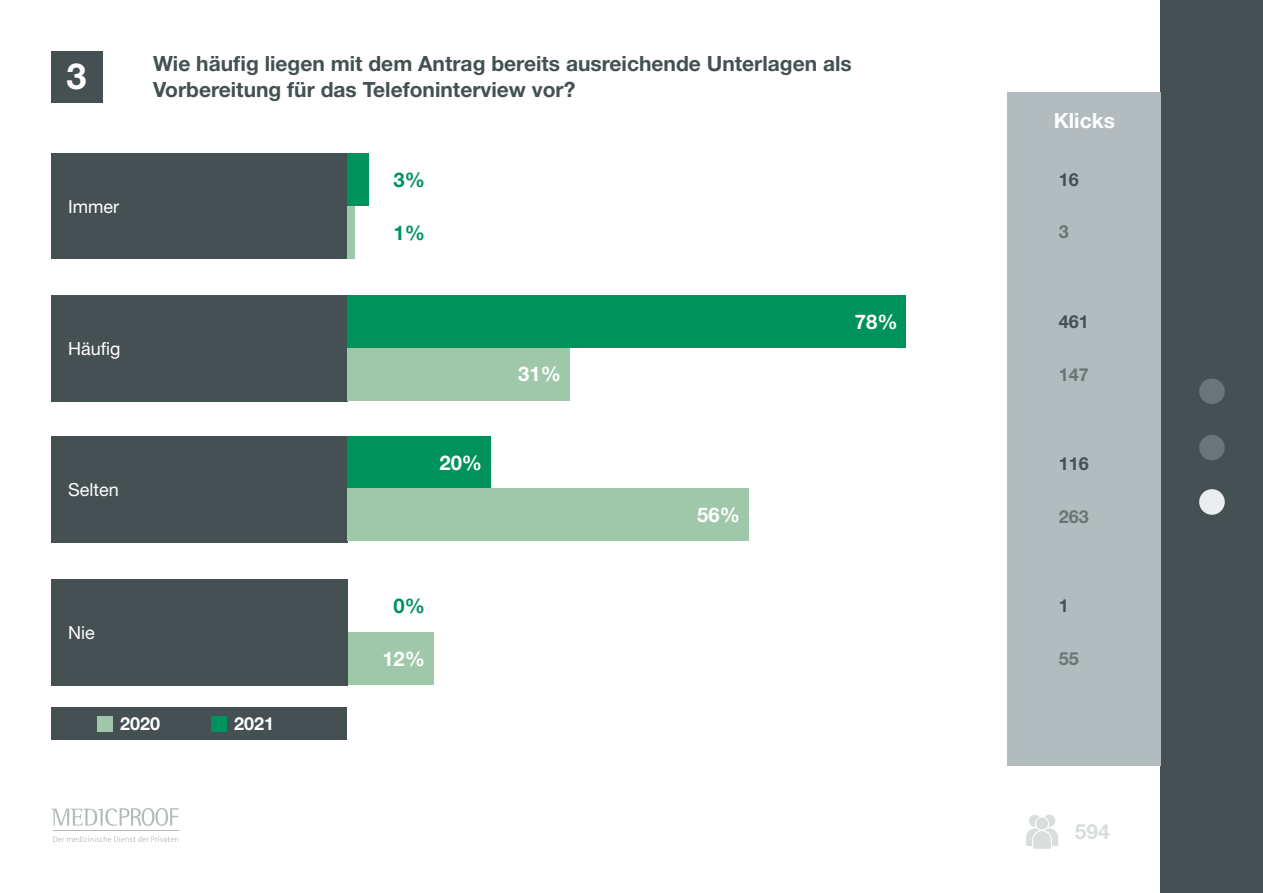
<style>
.page{position:relative;width:1263px;height:893px;background:#fff}
.page>*{position:absolute;margin:0;border:0;box-sizing:border-box;transform-origin:0 0}
.t1{font:700 36px "Helvetica Neue LT Std";color:#fff}
.t2{font:700 21px/25.5px "Helvetica Neue LT Std";color:#445052}
.t3{font:700 21px "Helvetica Neue LT Std";color:#fff}
.t4{font:700 21px "Helvetica Neue LT Std";color:#d8ddde}
.t5{font:700 20.25px "Helvetica Neue LT Std";color:#fff}
.t6{font:700 20.25px "Helvetica Neue LT Std";color:#00925d}
.t7{font:18px "Helvetica Neue LT Std";color:#fff}
.t8{font:700 18px "Helvetica Neue LT Std";color:#445052}
.t9{font:700 18px "Helvetica Neue LT Std";color:#697677}
.t10{font:700 18px "Helvetica Neue LT Std";color:#fff}
</style>
<div class="page">
<div style="left:1161px;top:0;width:102px;height:893px;background:#445052"></div>
<svg style="left:1026px;top:815px;width:32px;height:34px"></svg>
<svg style="left:51px;top:808px;width:127px;height:18px"></svg>
<svg style="left:53px;top:836px;width:125px;height:6px"></svg>
<hr style="left:53px;top:831px;width:126px;height:1px;background:#b3bbbd">
<div style="left:1008px;top:92px;width:153px;height:673px;background:#b2bbbd"></div>
<div style="left:1199px;top:435px;width:26px;height:25px;background:#697677;border-radius:50%"></div>
<div style="left:1199px;top:379px;width:26px;height:25px;background:#697677;border-radius:50%"></div>
<div style="left:51px;top:51px;width:51px;height:51px;background:#445052"></div>
<div style="left:1199px;top:489px;width:26px;height:26px;background:#ebeeee;border-radius:50%"></div>
<div style="left:51px;top:154px;width:297px;height:105px;background:#445052"></div>
<div style="left:51px;top:295px;width:297px;height:107px;background:#445052"></div>
<div style="left:51px;top:436px;width:297px;height:106px;background:#445052"></div>
<div style="left:51px;top:579px;width:297px;height:107px;background:#445052"></div>
<div style="left:348px;top:154px;width:21px;height:52px;background:#00925d"></div>
<div style="left:347px;top:295px;width:559px;height:53px;background:#00925d"></div>
<div style="left:347px;top:436px;width:144px;height:53px;background:#00925d"></div>
<div style="left:348px;top:206px;width:7px;height:53px;background:#9fc8aa"></div>
<div style="left:347px;top:348px;width:222px;height:52px;background:#9fc8aa"></div>
<div style="left:347px;top:489px;width:401px;height:52px;background:#9fc8aa"></div>
<div style="left:348px;top:632px;width:86px;height:53px;background:#9fc8aa"></div>
<div style="left:51px;top:708px;width:295px;height:32px;background:#445052"></div>
<div style="left:97px;top:716px;width:15px;height:15px;background:#9fc8aa"></div>
<div style="left:211px;top:716px;width:15px;height:15px;background:#00925d"></div>
<h1 class="t1" style="left:67px;top:54px;width:22px">3</h1>
<p class="t7" style="left:68px;top:195px;width:53px">Immer</p>
<p class="t7" style="left:68px;top:337px;width:54px">Häufig</p>
<p class="t7" style="left:68px;top:478px;width:52px">Selten</p>
<p class="t7" style="left:68px;top:622px;width:28px">Nie</p>
<p class="t2" style="left:153px;top:51px;width:700px">Wie häufig liegen mit dem Antrag bereits ausreichende Unterlagen als<br>Vorbereitung für das Telefoninterview vor?</p>
<p class="t6" style="left:394px;top:167px;width:33px">3%</p>
<p class="t6" style="left:394px;top:220px;width:33px">1%</p>
<p class="t5" style="left:439px;top:450px;width:44px">20%</p>
<p class="t5" style="left:518px;top:362px;width:44px">31%</p>
<p class="t6" style="left:394px;top:593px;width:33px">0%</p>
<p class="t5" style="left:382px;top:646px;width:44px">12%</p>
<p class="t5" style="left:697px;top:502px;width:44px">56%</p>
<p class="t5" style="left:855px;top:309px;width:44px">78%</p>
<p class="t10" style="left:120px;top:713px;width:42px">2020</p>
<p class="t10" style="left:234px;top:713px;width:42px">2021</p>
<p class="t3" style="left:1054px;top:107px;width:63px">Klicks</p>
<p class="t8" style="left:1059px;top:168px;width:22px">16</p>
<p class="t9" style="left:1059px;top:221px;width:12px">3</p>
<p class="t8" style="left:1059px;top:311px;width:32px">461</p>
<p class="t9" style="left:1059px;top:363px;width:32px">147</p>
<p class="t8" style="left:1059px;top:453px;width:32px">116</p>
<p class="t9" style="left:1059px;top:505px;width:32px">263</p>
<p class="t8" style="left:1059px;top:594px;width:12px">1</p>
<p class="t9" style="left:1059px;top:647px;width:22px">55</p>
<p class="t4" style="left:1075px;top:819px;width:37px">594</p>
</div>
